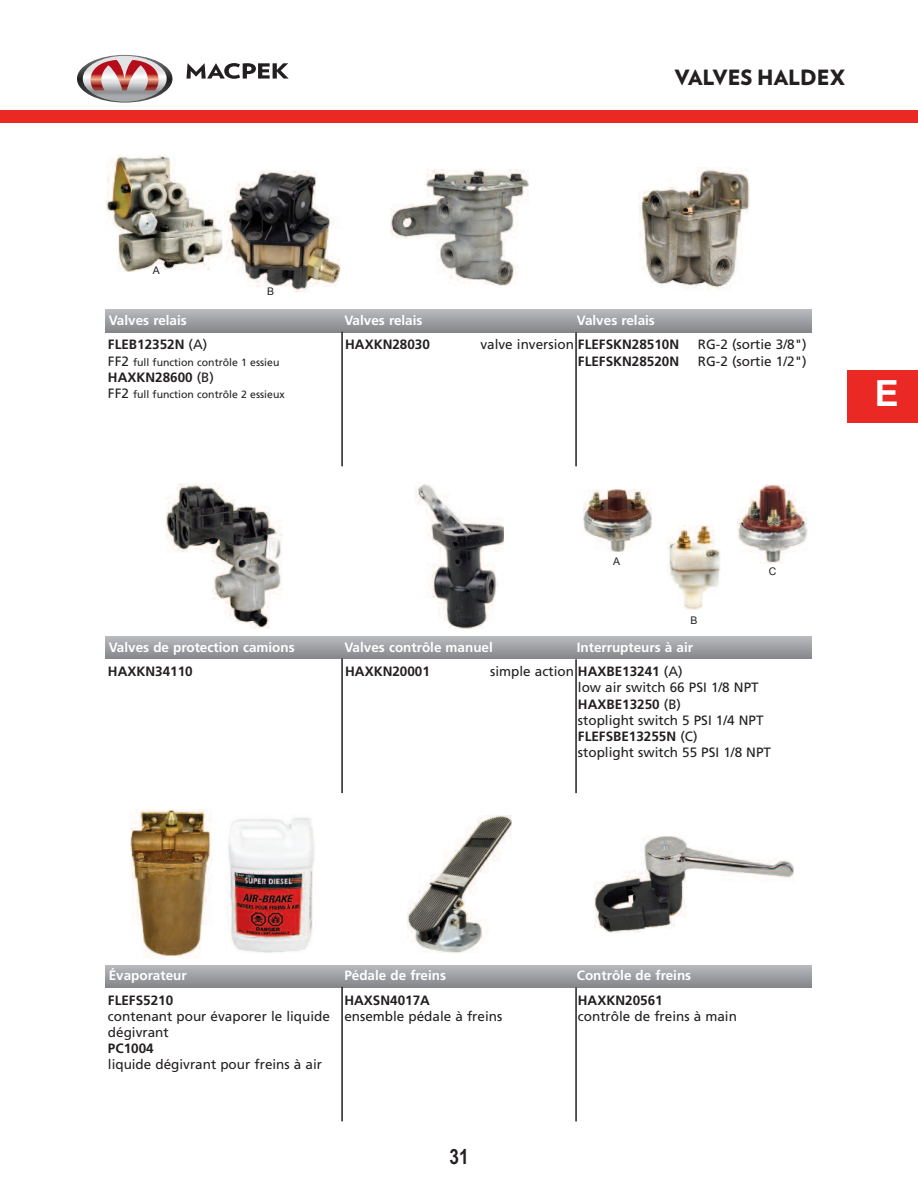
<style>
.page{position:relative;width:918px;height:1188px;background:#fff}
.page>*{position:absolute;margin:0;border:0;box-sizing:border-box;transform-origin:0 0}
.t1{font:700 36px "Arial";color:#fff}
.t2{font:900 21px "Verlag";color:#231f20}
.t3{font:700 21px "Arial Narrow";color:#231f20}
.t4{font:13.5px/16.2px "Frutiger";color:#231f20}
.t5{font:700 13.5px "Frutiger";color:#fff}
.t6{font:700 13.5px "Frutiger";color:#231f20}
.t7{font:10.5px "Frutiger";color:#231f20}
.t8{font:10.5px "Arial";color:#231f20}
.s1{font-weight:400}
.s2{font-size:13.5px}
.s3{font-weight:700}
</style>
<div class="page">
<img style="left:107px;top:155px;width:115px;height:117px">
<img style="left:224px;top:171px;width:117px;height:121px">
<img style="left:390px;top:170px;width:138px;height:116px">
<img style="left:638px;top:167px;width:112px;height:123px">
<div style="left:106px;top:310px;width:706px;height:22px;background:linear-gradient(to bottom,#b7b8bc,#888a8d)"></div>
<hr style="left:341px;top:332px;width:2px;height:134px;background:#231f20">
<hr style="left:575px;top:332px;width:2px;height:134px;background:#231f20">
<img style="left:166px;top:483px;width:116px;height:145px">
<img style="left:415px;top:482px;width:89px;height:147px">
<img style="left:584px;top:489px;width:68px;height:63px">
<img style="left:668px;top:526px;width:52px;height:83px">
<img style="left:737px;top:484px;width:70px;height:80px">
<div style="left:106px;top:637px;width:706px;height:22px;background:linear-gradient(to bottom,#b8b9bd,#87898c)"></div>
<hr style="left:341px;top:659px;width:2px;height:134px;background:#231f20">
<hr style="left:575px;top:659px;width:2px;height:134px;background:#231f20">
<img style="left:130px;top:810px;width:82px;height:148px">
<img style="left:227px;top:817px;width:88px;height:136px">
<img style="left:407px;top:815px;width:104px;height:138px">
<img style="left:594px;top:836px;width:200px;height:96px">
<div style="left:106px;top:965px;width:706px;height:22px;background:linear-gradient(to bottom,#b8b9bd,#888a8d)"></div>
<hr style="left:341px;top:987px;width:2px;height:134px;background:#231f20">
<hr style="left:575px;top:988px;width:2px;height:133px;background:#231f20">
<svg style="left:77px;top:55px;width:95px;height:48px"></svg>
<svg style="left:186px;top:63px;width:103px;height:16px"></svg>
<div style="left:0;top:111px;width:918px;height:12px;background:#ea2924"></div>
<div style="left:847px;top:370px;width:71px;height:53px;background:#ea2924"></div>
<h2 class="t2" style="left:675px;top:69px;width:172px">VALVES HALDEX</h2>
<p class="t8" style="left:153px;top:264px;width:9px">A</p>
<p class="t8" style="left:267px;top:286px;width:9px">B</p>
<p class="t5" style="left:109px;top:315px;width:80px">Valves relais</p>
<p class="t5" style="left:344px;top:315px;width:80px">Valves relais</p>
<p class="t5" style="left:577px;top:315px;width:80px">Valves relais</p>
<p class="t6" style="left:108px;top:339px;width:101px">FLEB12352N <span class="s1">(A)</span></p>
<p class="t7" style="left:108px;top:358px;width:173px"><span class="s2">FF2</span> full function contrôle 1 essieu</p>
<p class="t6" style="left:108px;top:372px;width:108px">HAXKN28600 <span class="s1">(B)</span></p>
<p class="t7" style="left:108px;top:390px;width:178px"><span class="s2">FF2</span> full function contrôle 2 essieux</p>
<p class="t6" style="left:345px;top:339px;width:86px">HAXKN28030</p>
<p class="t4" style="left:481px;top:338px;width:200px">valve inversion <span class="s3">FLEFSKN28510N</span></p>
<p class="t4" style="left:698px;top:338px;width:110px">RG-2 (sortie 3/8")</p>
<p class="t6" style="left:578px;top:356px;width:103px">FLEFSKN28520N</p>
<p class="t4" style="left:698px;top:354px;width:110px">RG-2 (sortie 1/2")</p>
<p class="t8" style="left:613px;top:556px;width:9px">A</p>
<p class="t8" style="left:691px;top:615px;width:9px">B</p>
<p class="t8" style="left:769px;top:565px;width:9px">C</p>
<p class="t5" style="left:109px;top:641px;width:188px">Valves de protection camions</p>
<p class="t5" style="left:344px;top:641px;width:150px">Valves contrôle manuel</p>
<p class="t5" style="left:577px;top:641px;width:118px">Interrupteurs à air</p>
<p class="t6" style="left:108px;top:666px;width:86px">HAXKN34110</p>
<p class="t6" style="left:345px;top:666px;width:86px">HAXKN20001</p>
<p class="t4" style="left:578px;top:664px;width:195px;text-indent:-88px">simple action <span class="s3">HAXBE13241</span> (A)<br>low air switch 66 PSI 1/8 NPT<br><span class="s3">HAXBE13250</span> (B)<br>stoplight switch 5 PSI 1/4 NPT<br><span class="s3">FLEFSBE13255N</span> (C)<br>stoplight switch 55 PSI 1/8 NPT</p>
<h1 class="t1" style="left:875px;top:373px;width:26px">E</h1>
<p class="t5" style="left:109px;top:970px;width:80px">Évaporateur</p>
<p class="t5" style="left:344px;top:970px;width:103px">Pédale de freins</p>
<p class="t5" style="left:577px;top:970px;width:116px">Contrôle de freins</p>
<p class="t6" style="left:108px;top:994px;width:67px">FLEFS5210</p>
<p class="t4" style="left:108px;top:1009px;width:223px">contenant pour évaporer le liquide dégivrant</p>
<p class="t6" style="left:108px;top:1043px;width:47px">PC1004</p>
<p class="t4" style="left:108px;top:1058px;width:216px">liquide dégivrant pour freins à air</p>
<p class="t6" style="left:344px;top:994px;width:87px">HAXSN4017A</p>
<p class="t4" style="left:344px;top:1009px;width:159px">ensemble pédale à freins</p>
<h2 class="t3" style="left:449px;top:1145px;width:21px">31</h2>
<p class="t6" style="left:578px;top:994px;width:86px">HAXKN20561</p>
<p class="t4" style="left:578px;top:1009px;width:161px">contrôle de freins à main</p>
</div>
